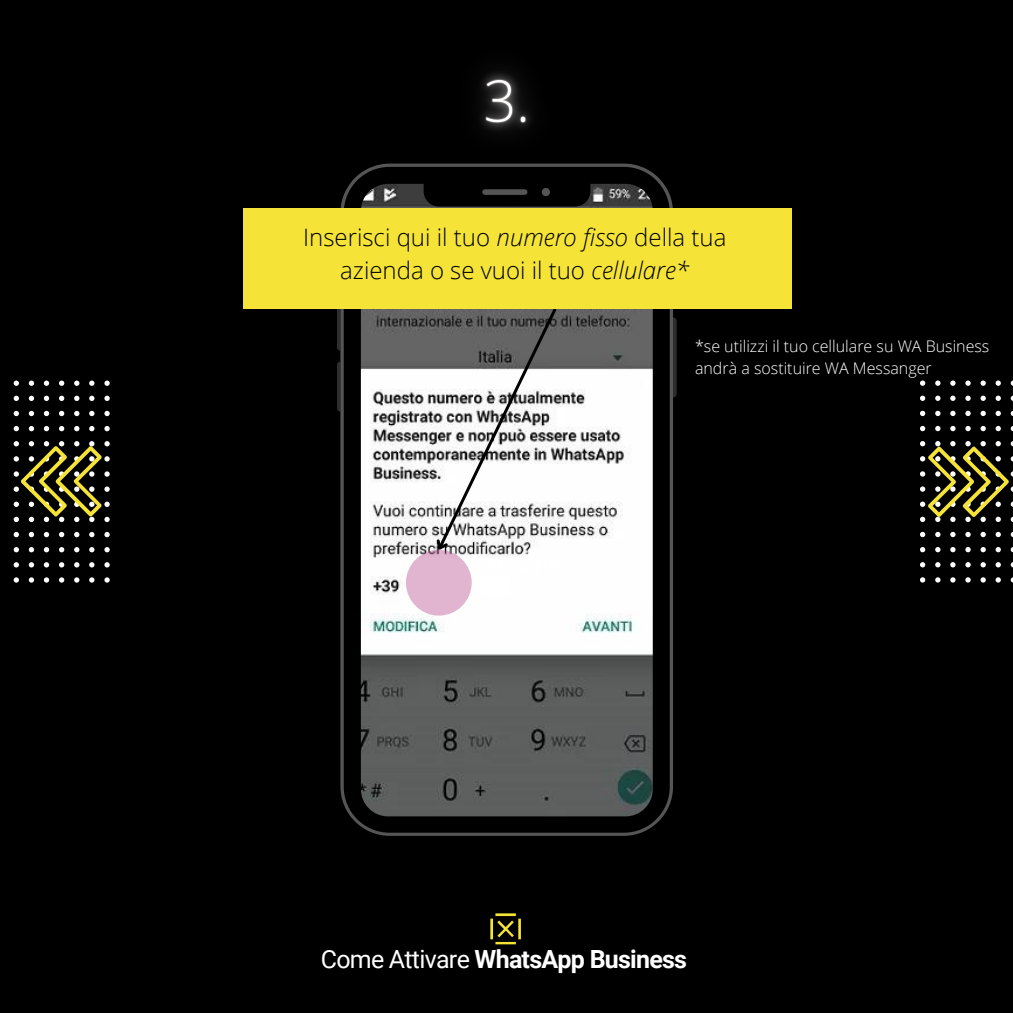
<style>
.page{position:relative;width:1013px;height:1013px;background:#fff}
.page>*{position:absolute;margin:0;border:0;box-sizing:border-box;transform-origin:0 0}
.t1{font:700 25px "Roboto";letter-spacing:-.03em;color:#fff}
.t2{font:300 24px/33px "Open Sans";color:#000;text-align:center}
.t3{font:300 16px "Open Sans";color:#fff}
.s1{font-style:italic}
.s2{font-weight:400}
</style>
<div class="page">
<div style="left:0;top:0;width:1012px;height:1012px;background:#000"></div>
<svg style="left:337px;top:309px;width:3px;height:42px"></svg>
<svg style="left:337px;top:361px;width:3px;height:50px"></svg>
<svg style="left:673px;top:317px;width:3px;height:80px"></svg>
<svg style="left:340px;top:163px;width:333px;height:672px"></svg>
<svg style="left:429px;top:309px;width:130px;height:247px;background:#b3b3b3"></svg>
<div style="left:406px;top:550px;width:66px;height:65px;background:#e1b5cf;border-radius:50%"></div>
<div style="left:243px;top:208px;width:549px;height:101px;background:#f5e437"></div>
<img style="left:424px;top:71px;width:166px;height:127px">
<svg style="left:995px;top:380px;width:5px;height:6px"></svg>
<svg style="left:995px;top:395px;width:5px;height:6px"></svg>
<svg style="left:995px;top:411px;width:5px;height:5px"></svg>
<svg style="left:995px;top:426px;width:5px;height:5px"></svg>
<svg style="left:980px;top:380px;width:5px;height:6px"></svg>
<svg style="left:980px;top:395px;width:5px;height:6px"></svg>
<svg style="left:980px;top:411px;width:5px;height:5px"></svg>
<svg style="left:980px;top:426px;width:5px;height:5px"></svg>
<svg style="left:965px;top:380px;width:5px;height:6px"></svg>
<svg style="left:965px;top:395px;width:5px;height:6px"></svg>
<svg style="left:965px;top:411px;width:5px;height:5px"></svg>
<svg style="left:965px;top:426px;width:5px;height:5px"></svg>
<svg style="left:950px;top:380px;width:5px;height:6px"></svg>
<svg style="left:950px;top:395px;width:5px;height:6px"></svg>
<svg style="left:950px;top:411px;width:5px;height:5px"></svg>
<svg style="left:950px;top:426px;width:5px;height:5px"></svg>
<svg style="left:935px;top:380px;width:5px;height:6px"></svg>
<svg style="left:935px;top:395px;width:5px;height:6px"></svg>
<svg style="left:935px;top:411px;width:5px;height:5px"></svg>
<svg style="left:935px;top:426px;width:5px;height:5px"></svg>
<svg style="left:920px;top:380px;width:5px;height:6px"></svg>
<svg style="left:920px;top:395px;width:5px;height:6px"></svg>
<svg style="left:920px;top:411px;width:5px;height:5px"></svg>
<svg style="left:920px;top:426px;width:5px;height:5px"></svg>
<svg style="left:995px;top:532px;width:5px;height:5px"></svg>
<svg style="left:995px;top:547px;width:5px;height:5px"></svg>
<svg style="left:995px;top:562px;width:5px;height:5px"></svg>
<svg style="left:995px;top:577px;width:5px;height:5px"></svg>
<svg style="left:980px;top:532px;width:5px;height:5px"></svg>
<svg style="left:980px;top:547px;width:5px;height:5px"></svg>
<svg style="left:980px;top:562px;width:5px;height:5px"></svg>
<svg style="left:980px;top:577px;width:5px;height:5px"></svg>
<svg style="left:965px;top:532px;width:5px;height:5px"></svg>
<svg style="left:965px;top:547px;width:5px;height:5px"></svg>
<svg style="left:965px;top:562px;width:5px;height:5px"></svg>
<svg style="left:965px;top:577px;width:5px;height:5px"></svg>
<svg style="left:950px;top:532px;width:5px;height:5px"></svg>
<svg style="left:950px;top:547px;width:5px;height:5px"></svg>
<svg style="left:950px;top:562px;width:5px;height:5px"></svg>
<svg style="left:950px;top:577px;width:5px;height:5px"></svg>
<svg style="left:935px;top:532px;width:5px;height:5px"></svg>
<svg style="left:935px;top:547px;width:5px;height:5px"></svg>
<svg style="left:935px;top:562px;width:5px;height:5px"></svg>
<svg style="left:935px;top:577px;width:5px;height:5px"></svg>
<svg style="left:920px;top:532px;width:5px;height:5px"></svg>
<svg style="left:920px;top:547px;width:5px;height:5px"></svg>
<svg style="left:920px;top:562px;width:5px;height:5px"></svg>
<svg style="left:920px;top:577px;width:5px;height:5px"></svg>
<svg style="left:920px;top:441px;width:92px;height:81px"></svg>
<svg style="left:14px;top:577px;width:5px;height:5px"></svg>
<svg style="left:14px;top:562px;width:5px;height:5px"></svg>
<svg style="left:14px;top:547px;width:5px;height:5px"></svg>
<svg style="left:14px;top:532px;width:5px;height:5px"></svg>
<svg style="left:29px;top:577px;width:5px;height:5px"></svg>
<svg style="left:29px;top:562px;width:5px;height:5px"></svg>
<svg style="left:29px;top:547px;width:5px;height:5px"></svg>
<svg style="left:29px;top:532px;width:5px;height:5px"></svg>
<svg style="left:44px;top:577px;width:5px;height:5px"></svg>
<svg style="left:44px;top:562px;width:5px;height:5px"></svg>
<svg style="left:44px;top:547px;width:5px;height:5px"></svg>
<svg style="left:44px;top:532px;width:5px;height:5px"></svg>
<svg style="left:59px;top:577px;width:5px;height:5px"></svg>
<svg style="left:59px;top:562px;width:5px;height:5px"></svg>
<svg style="left:59px;top:547px;width:5px;height:5px"></svg>
<svg style="left:59px;top:532px;width:5px;height:5px"></svg>
<svg style="left:74px;top:577px;width:5px;height:5px"></svg>
<svg style="left:74px;top:562px;width:5px;height:5px"></svg>
<svg style="left:74px;top:547px;width:5px;height:5px"></svg>
<svg style="left:74px;top:532px;width:5px;height:5px"></svg>
<svg style="left:89px;top:577px;width:5px;height:5px"></svg>
<svg style="left:89px;top:562px;width:5px;height:5px"></svg>
<svg style="left:89px;top:547px;width:5px;height:5px"></svg>
<svg style="left:89px;top:532px;width:5px;height:5px"></svg>
<svg style="left:104px;top:577px;width:6px;height:5px"></svg>
<svg style="left:104px;top:562px;width:6px;height:5px"></svg>
<svg style="left:104px;top:547px;width:6px;height:5px"></svg>
<svg style="left:104px;top:532px;width:6px;height:5px"></svg>
<svg style="left:14px;top:426px;width:5px;height:5px"></svg>
<svg style="left:14px;top:411px;width:5px;height:5px"></svg>
<svg style="left:14px;top:396px;width:5px;height:5px"></svg>
<svg style="left:14px;top:380px;width:5px;height:6px"></svg>
<svg style="left:29px;top:426px;width:5px;height:5px"></svg>
<svg style="left:29px;top:411px;width:5px;height:5px"></svg>
<svg style="left:29px;top:396px;width:5px;height:5px"></svg>
<svg style="left:29px;top:380px;width:5px;height:6px"></svg>
<svg style="left:44px;top:426px;width:5px;height:5px"></svg>
<svg style="left:44px;top:411px;width:5px;height:5px"></svg>
<svg style="left:44px;top:396px;width:5px;height:5px"></svg>
<svg style="left:44px;top:380px;width:5px;height:6px"></svg>
<svg style="left:59px;top:426px;width:5px;height:5px"></svg>
<svg style="left:59px;top:411px;width:5px;height:5px"></svg>
<svg style="left:59px;top:396px;width:5px;height:5px"></svg>
<svg style="left:59px;top:380px;width:5px;height:6px"></svg>
<svg style="left:74px;top:426px;width:5px;height:5px"></svg>
<svg style="left:74px;top:411px;width:5px;height:5px"></svg>
<svg style="left:74px;top:396px;width:5px;height:5px"></svg>
<svg style="left:74px;top:380px;width:5px;height:6px"></svg>
<svg style="left:89px;top:426px;width:5px;height:5px"></svg>
<svg style="left:89px;top:411px;width:5px;height:5px"></svg>
<svg style="left:89px;top:396px;width:5px;height:5px"></svg>
<svg style="left:89px;top:380px;width:5px;height:6px"></svg>
<svg style="left:104px;top:426px;width:6px;height:5px"></svg>
<svg style="left:104px;top:411px;width:6px;height:5px"></svg>
<svg style="left:104px;top:396px;width:6px;height:5px"></svg>
<svg style="left:104px;top:380px;width:6px;height:6px"></svg>
<svg style="left:14px;top:441px;width:96px;height:81px"></svg>
<img style="left:490px;top:913px;width:31px;height:32px">
<p class="t2" style="left:303px;top:220px;width:425px">Inserisci qui il tuo <span class="s1">numero fisso</span> della tua azienda o se vuoi il tuo <span class="s1">cellulare*</span></p>
<p class="t3" style="left:695px;top:335px;width:296px">*se utilizzi il tuo cellulare su WA Business</p>
<p class="t3" style="left:695px;top:356px;width:238px">andrà a sostituire WA Messanger</p>
<p class="t1" style="left:321px;top:945px;width:368px"><span class="s2">Come Attivare</span> WhatsApp Business</p>
</div>
